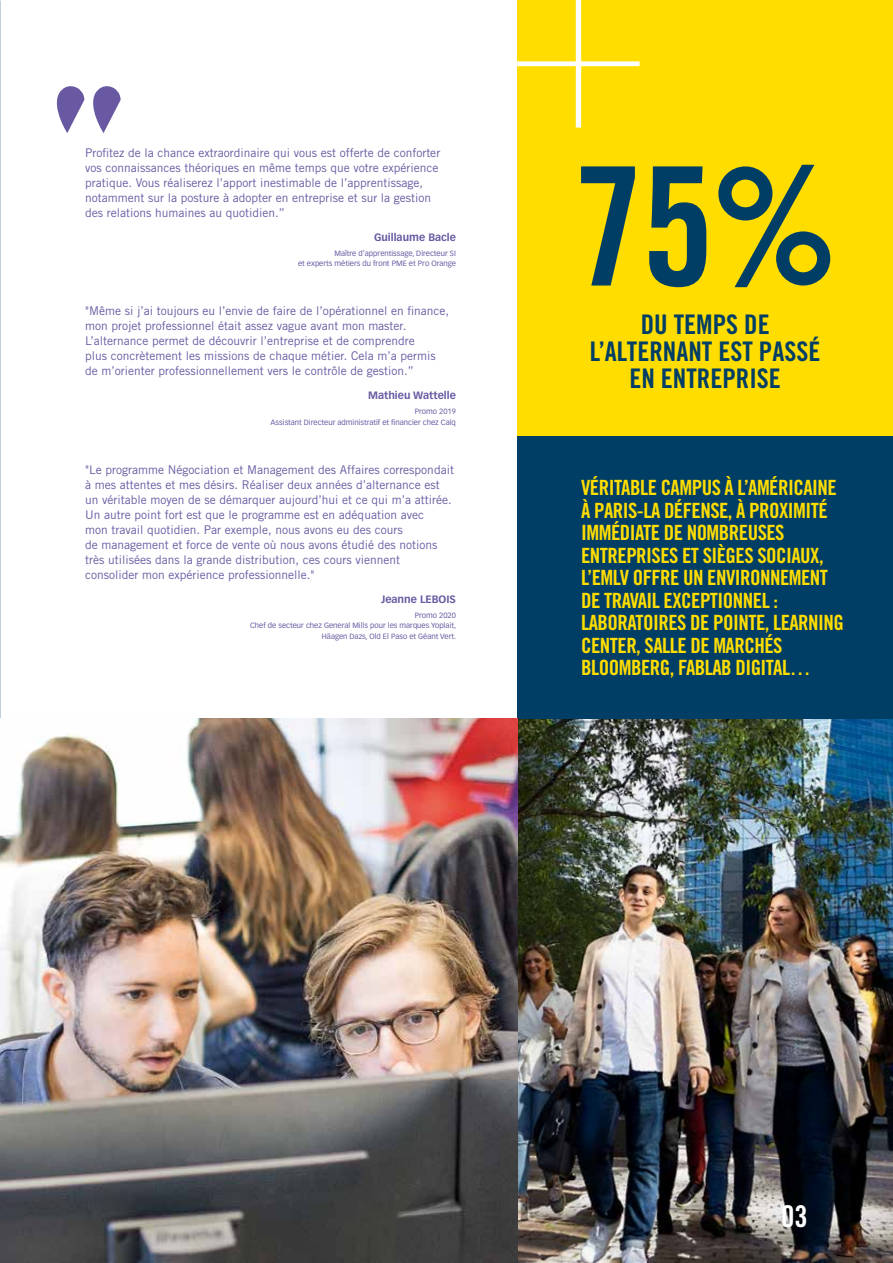
<style>
.page{position:relative;width:893px;height:1263px;background:#fff}
.page>*{position:absolute;margin:0;border:0;box-sizing:border-box;transform-origin:0 0}
.t1{font:165px "Trade Gothic Bold Cond Twenty";color:#003e66}
.t2{font:30px "Trade Gothic Bold Cond Twenty";color:#fff}
.t3{font:27px/27px "Trade Gothic Bold Cond Twenty";color:#003e66;text-align:center}
.t4{font:21px/22.5px "Trade Gothic Bold Cond Twenty";letter-spacing:-.025em;color:#fd0}
.t5{font:12px/15px "Trade Gothic";color:#6859a2}
.t6{font:700 10.5px "Vectora LT Std";color:#6859a2}
.t7{font:7.5px/10.5px "Vectora LT Std";color:#6859a2;text-align:right}
</style>
<div class="page">
<img style="left:517px;top:719px;width:376px;height:544px">
<div style="left:517px;top:0;width:376px;height:436px;background:#fd0"></div>
<svg style="left:517px;top:0;width:123px;height:128px"></svg>
<div style="left:517px;top:436px;width:376px;height:283px;background:#003e66"></div>
<img style="left:0;top:719px;width:517px;height:544px">
<svg style="left:56px;top:86px;width:65px;height:47px"></svg>
<p class="t5" style="left:85px;top:145px;width:357px">Profitez de la chance extraordinaire qui vous est offerte de conforter vos connaissances théoriques en même temps que votre expérience pratique. Vous réaliserez l’apport inestimable de l’apprentissage, notamment sur la posture à adopter en entreprise et sur la gestion des relations humaines au quotidien.”</p>
<p class="t6" style="left:374px;top:231px;width:83px">Guillaume Bacle</p>
<p class="t7" style="left:298px;top:248px;width:159px">Maître d’apprentissage, Directeur SI<br>et experts métiers du front PME et Pro Orange</p>
<p class="t5" style="left:85px;top:303px;width:365px">"Même si j’ai toujours eu l’envie de faire de l’opérationnel en finance, mon projet professionnel était assez vague avant mon master.<br>L’alternance permet de découvrir l’entreprise et de comprendre<br>plus concrètement les missions de chaque métier. Cela m’a permis de m’orienter professionnellement vers le contrôle de gestion.”</p>
<p class="t6" style="left:368px;top:389px;width:89px">Mathieu Wattelle</p>
<p class="t7" style="left:271px;top:406px;width:187px">Promo 2019<br>Assistant Directeur administratif et financier chez Calq</p>
<p class="t5" style="left:85px;top:462px;width:370px">"Le programme Négociation et Management des Affaires correspondait à mes attentes et mes désirs. Réaliser deux années d’alternance est un véritable moyen de se démarquer aujourd’hui et ce qui m’a attirée.<br>Un autre point fort est que le programme est en adéquation avec<br>mon travail quotidien. Par exemple, nous avons eu des cours<br>de management et force de vente où nous avons étudié des notions très utilisées dans la grande distribution, ces cours viennent consolider mon expérience professionnelle."</p>
<p class="t6" style="left:381px;top:593px;width:76px">Jeanne LEBOIS</p>
<p class="t7" style="left:250px;top:610px;width:208px">Promo 2020<br>Chef de secteur chez General Mills pour les marques Yoplait,<br>Häagen Dazs, Old El Paso et Géant Vert.</p>
<h1 class="t1" style="left:572px;top:126px;width:268px">75%</h1>
<h3 class="t3" style="left:590px;top:310px;width:232px">DU TEMPS DE<br>L’ALTERNANT EST PASSÉ<br>EN ENTREPRISE</h3>
<p class="t4" style="left:581px;top:476px;width:264px">VÉRITABLE CAMPUS À L’AMÉRICAINE<br>À PARIS-LA DÉFENSE, À PROXIMITÉ<br>IMMÉDIATE DE NOMBREUSES<br>ENTREPRISES ET SIÈGES SOCIAUX,<br>L’EMLV OFFRE UN ENVIRONNEMENT<br>DE TRAVAIL EXCEPTIONNEL :<br>LABORATOIRES DE POINTE, LEARNING<br>CENTER, SALLE DE MARCHÉS<br>BLOOMBERG, FABLAB DIGITAL…</p>
<h2 class="t2" style="left:781px;top:1198px;width:28px">03</h2>
</div>
